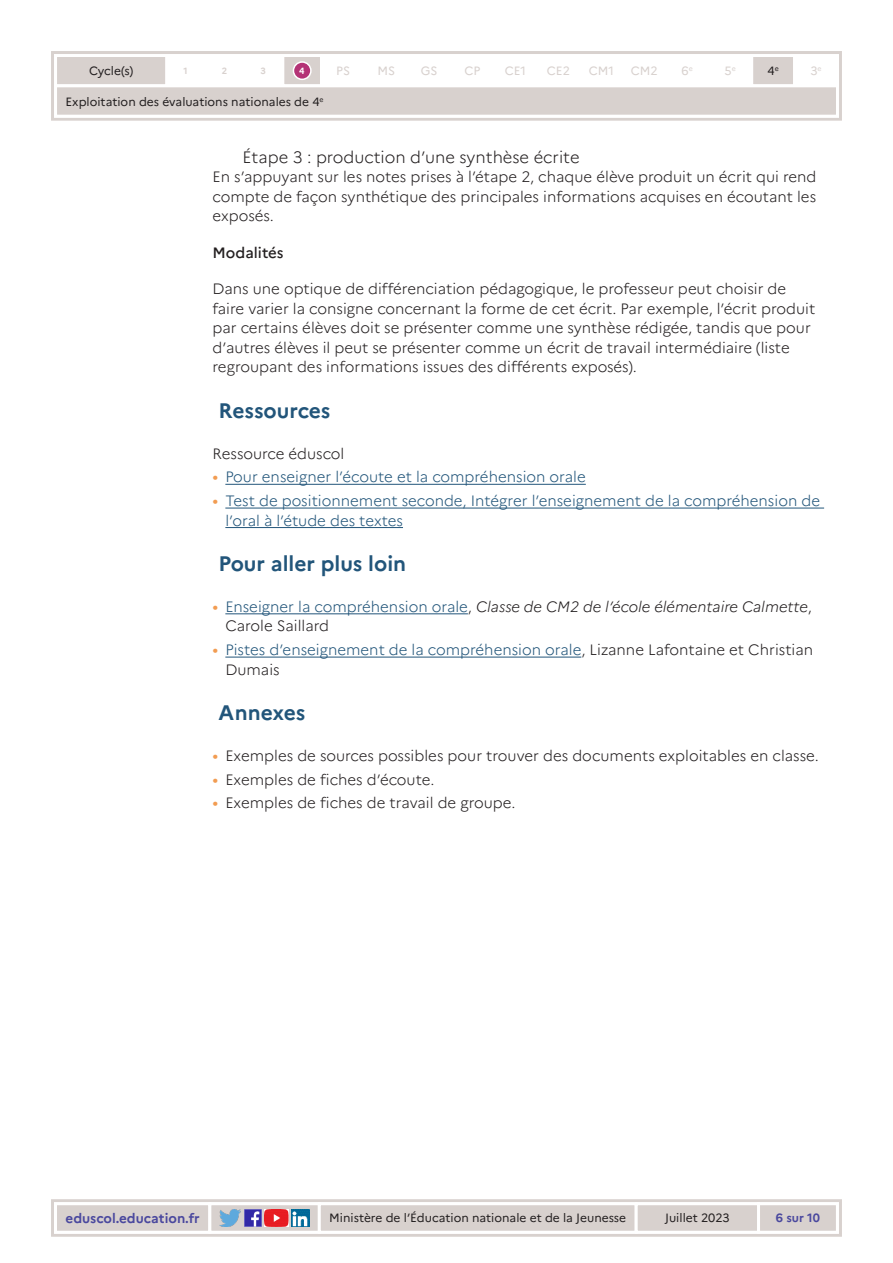
<style>
.page{position:relative;width:893px;height:1263px;background:#fff}
.page>*{position:absolute;margin:0;border:0;box-sizing:border-box;transform-origin:0 0}
._02_titre_1{font:700 21px "Marianne";color:#22557a}
._04_titre_4{font:300 16.5px "Marianne";color:#231f20}
.Texte_courant{font:300 15px/19.5px "Marianne";color:#231f20;text-align:justify}
.t1{font:300 15px/19.5px "Marianne";color:#22557a}
.t2{font:italic 300 15px/19.5px "Marianne";color:#231f20}
.Texte_courant-2{font:500 15px "Marianne";color:#231f20}
.t3{font:700 13.5px "Marianne";color:#4a489e}
.t4{font:12px "Marianne";color:#231f20}
.t5{font:12px "Marianne";color:#d8d1ce}
.t6{font:700 12px "Marianne";color:#4a489e}
.t7{font:700 9px "Marianne";color:#d8d1ce}
.t8{font:700 9px "Marianne";color:#fff}
.t9{font:7.05px "Marianne";color:#d8d1ce}
.t10{font:7.05px "Marianne";color:#231f20}
.s1{font-weight:400;font-size:16.5px;color:#f29c52}
.s2{font-weight:400;font-style:normal;font-size:16.5px;color:#f29c52}
.s3{font-style:normal;color:#22557a}
.s4{font-style:normal}
.s5{color:#231f20}
</style>
<div class="page">
<div style="left:51px;top:1199px;width:791px;height:38px;border:3px solid #d8d1ce"></div>
<svg style="left:52px;top:1201px;width:788px;height:34px"></svg>
<div style="left:51px;top:51px;width:791px;height:70px;border:3px solid #d8d1ce"></div>
<svg style="left:53px;top:53px;width:787px;height:66px"></svg>
<hr style="left:225px;top:484px;width:361px;height:1px;background:#22557a">
<hr style="left:225px;top:508px;width:599px;height:1px;background:#22557a">
<hr style="left:225px;top:527px;width:178px;height:1px;background:#22557a">
<hr style="left:225px;top:613px;width:243px;height:1px;background:#22557a">
<hr style="left:225px;top:657px;width:356px;height:1px;background:#22557a">
<p class="t4" style="left:89px;top:64px;width:46px">Cycle(s)</p>
<p class="t7" style="left:184px;top:65px;width:6px">1</p>
<p class="t5" style="left:336px;top:64px;width:15px">PS</p>
<p class="t5" style="left:377px;top:64px;width:19px">MS</p>
<p class="t5" style="left:421px;top:64px;width:18px">GS</p>
<p class="t5" style="left:464px;top:64px;width:17px">CP</p>
<p class="t5" style="left:505px;top:64px;width:23px">CE1</p>
<p class="t5" style="left:589px;top:64px;width:27px">CM1</p>
<p class="t5" style="left:725px;top:64px;width:9px">5</p>
<p class="t5" style="left:681px;top:64px;width:13px">6<sup>e</sup></p>
<p class="t5" style="left:810px;top:64px;width:13px">3<sup>e</sup></p>
<p class="t5" style="left:547px;top:64px;width:25px">CE2</p>
<p class="t10" style="left:775px;top:64px;width:6px">e</p>
<p class="t5" style="left:631px;top:64px;width:28px">CM2</p>
<p class="t9" style="left:732px;top:64px;width:6px">e</p>
<p class="t4" style="left:767px;top:64px;width:9px">4</p>
<p class="t7" style="left:222px;top:65px;width:7px">2</p>
<p class="t7" style="left:260px;top:65px;width:7px">3</p>
<p class="t8" style="left:299px;top:65px;width:7px">4</p>
<p class="t4" style="left:66px;top:94px;width:260px">Exploitation des évaluations nationales de 4<sup>e</sup></p>
<p class="_04_titre_4" style="left:243px;top:147px;width:338px">Étape 3 : production d’une synthèse écrite</p>
<p class="Texte_courant" style="left:213px;top:167px;width:605px">En s’appuyant sur les notes prises à l’étape 2, chaque élève produit un écrit qui rend compte de façon synthétique des principales informations acquises en écoutant les exposés.</p>
<p class="Texte_courant-2" style="left:213px;top:243px;width:72px">Modalités</p>
<p class="Texte_courant" style="left:213px;top:279px;width:604px;text-align:left">Dans une optique de différenciation pédagogique, le professeur peut choisir de faire varier la consigne concernant la forme de cet écrit. Par exemple, l’écrit produit par certains élèves doit se présenter comme une synthèse rédigée, tandis que pour d’autres élèves il peut se présenter comme un écrit de travail intermédiaire (liste regroupant des informations issues des différents exposés).</p>
<p class="_02_titre_1" style="left:219px;top:398px;width:113px">Ressources</p>
<p class="Texte_courant" style="left:213px;top:443px;width:133px">Ressource éduscol</p>
<p class="t1" style="left:213px;top:467px;width:375px"><span class="s1">•</span> Pour enseigner l’écoute et la compréhension orale</p>
<p class="t1" style="left:225px;top:491px;width:596px;text-indent:-13px"><span class="s1">•</span> Test de positionnement seconde, Intégrer l’enseignement de la compréhension de l’oral à l’étude des textes</p>
<p class="_02_titre_1" style="left:219px;top:551px;width:189px">Pour aller plus loin</p>
<p class="t2" style="left:225px;top:597px;width:588px;text-indent:-13px"><span class="s2">•</span> <span class="s3">Enseigner la compréhension orale</span><span class="s4">,</span> Classe de CM2 de l’école élémentaire Calmette<span class="s4">,<br>Carole Saillard</span></p>
<p class="t1" style="left:225px;top:640px;width:589px;text-indent:-13px"><span class="s1">•</span> Pistes d’enseignement de la compréhension orale<span class="s5">, Lizanne Lafontaine et Christian<br>Dumais</span></p>
<p class="_02_titre_1" style="left:219px;top:700px;width:88px">Annexes</p>
<p class="Texte_courant" style="left:213px;top:746px;width:608px"><span class="s1">•</span> Exemples de sources possibles pour trouver des documents exploitables en classe.</p>
<p class="Texte_courant" style="left:213px;top:769px;width:223px"><span class="s1">•</span> Exemples de fiches d’écoute.</p>
<p class="Texte_courant" style="left:213px;top:793px;width:304px"><span class="s1">•</span> Exemples de fiches de travail de groupe.</p>
<p class="t3" style="left:66px;top:1210px;width:136px">eduscol.education.fr</p>
<p class="t4" style="left:329px;top:1211px;width:298px">Ministère de l’Éducation nationale et de la Jeunesse</p>
<p class="t4" style="left:665px;top:1211px;width:66px">Juillet 2023</p>
<p class="t6" style="left:776px;top:1211px;width:45px">6 sur 10</p>
</div>
